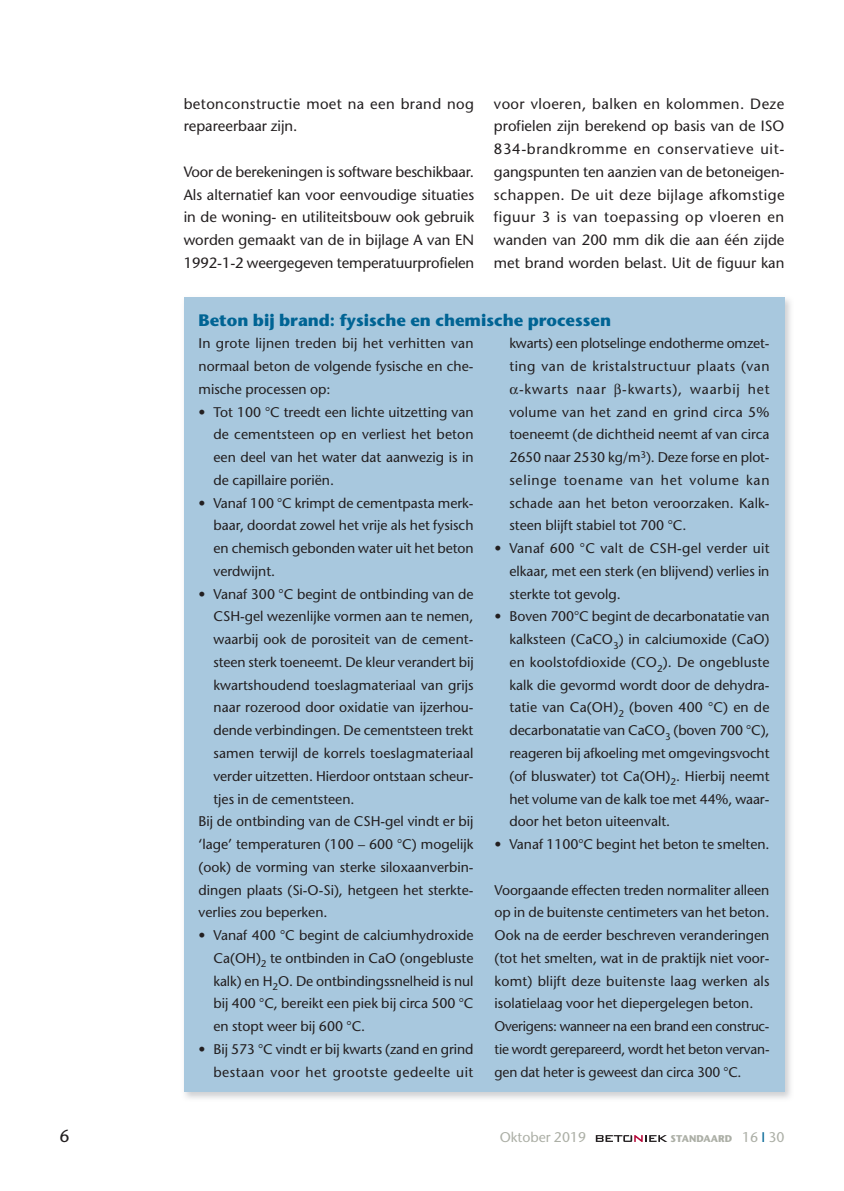
<style>
.page{position:relative;width:844px;height:1191px;background:#fff}
.page>*{position:absolute;margin:0;border:0;box-sizing:border-box;transform-origin:0 0}
.t1{font:17.5px "Stone Sans";color:#231f20}
.t2{font:700 16.62px "Stone Sans";color:#006494}
.t3{font:14.88px/22.8px "Stone Sans";color:#231f20;text-align:justify}
.t4{font:14.88px/22.8px "Stone Sans";letter-spacing:.025em;color:#231f20}
.t5{font:14px/22.8px "Stone Sans";color:#231f20;text-align:justify}
.t6{font:14px/22.8px "Stone Sans";letter-spacing:.035em;color:#231f20;text-align:right}
.t7{font:14px "Stone Sans";letter-spacing:.06em;color:#231f20}
.t8{font:14px "Stone Sans";letter-spacing:.02em;color:#231f20}
.t9{font:14px "Stone Sans";letter-spacing:.05em;color:#231f20}
.t10{font:14px "Stone Sans";color:#acafa6}
.t11{font:700 9.8px "Stone Sans";letter-spacing:.015em;color:#acafa6}
.s1{font-weight:400;font-size:14px}
.s2{font-weight:400;font-size:14px;color:#006494}
</style>
<div class="page">
<svg style="left:595px;top:1135px;width:72px;height:7px"></svg>
<img style="left:184px;top:297px;width:607px;height:802px">
<div style="left:184px;top:297px;width:600px;height:794px;background:#a8c8de"></div>
<p class="t4" style="left:184px;top:92px;width:292px">betonconstructie moet na een brand nog repareerbaar zijn.</p>
<p class="t3" style="left:184px;top:160px;width:292px">Voor de berekeningen is software beschikbaar.<br>Als alternatief kan voor eenvoudige situaties in de woning- en utiliteitsbouw ook gebruik worden gemaakt van de in bijlage A van EN 1992-1-2 weergegeven temperatuurprofielen</p>
<p class="t3" style="left:494px;top:92px;width:292px">voor vloeren, balken en kolommen. Deze profielen zijn berekend op basis van de ISO 834-brandkromme en conservatieve uit&shy;gangspunten ten aanzien van de betoneigen&shy;schappen. De uit deze bijlage afkomstige figuur 3 is van toepassing op vloeren en wanden van 200 mm dik die aan één zijde met brand worden belast. Uit de figuur kan</p>
<p class="t2" style="left:198px;top:310px;width:414px">Beton bij brand: fysische en chemische processen</p>
<p class="t5" style="left:198px;top:332px;width:276px">In grote lijnen treden bij het verhitten van normaal beton de volgende fysische en che&shy;mische processen op:</p>
<p class="t5" style="left:213px;top:400px;width:261px;text-indent:-15px">• Tot 100 °C treedt een lichte uitzetting van de cementsteen op en verliest het beton een deel van het water dat aanwezig is in de capillaire poriën.</p>
<p class="t5" style="left:213px;top:491px;width:261px;text-indent:-15px">• Vanaf 100 °C krimpt de cementpasta merk&shy;baar, doordat zowel het vrije als het fysisch en chemisch gebonden water uit het beton verdwijnt.</p>
<p class="t5" style="left:198px;top:582px;width:276px">• Vanaf 300 °C begint de ontbinding van de</p>
<p class="t5" style="left:213px;top:605px;width:261px">CSH-gel wezenlijke vormen aan te nemen,</p>
<p class="t5" style="left:213px;top:628px;width:261px">waarbij ook de porositeit van de cement-</p>
<p class="t5" style="left:213px;top:650px;width:262px">steen sterk toeneemt. De kleur verandert bij</p>
<p class="t5" style="left:213px;top:673px;width:261px">kwartshoudend toeslagmateriaal van grijs</p>
<p class="t5" style="left:213px;top:696px;width:261px">naar rozerood door oxidatie van ijzerhou-</p>
<p class="t5" style="left:213px;top:719px;width:261px">dende verbindingen. De cementsteen trekt</p>
<p class="t5" style="left:213px;top:741px;width:261px">samen terwijl de korrels toeslagmateriaal</p>
<p class="t5" style="left:213px;top:764px;width:261px">verder uitzetten. Hierdoor ontstaan scheur-</p>
<p class="t5" style="left:213px;top:787px;width:143px">tjes in de cementsteen.</p>
<p class="t5" style="left:198px;top:810px;width:276px">Bij de ontbinding van de CSH-gel vindt er bij</p>
<p class="t5" style="left:198px;top:832px;width:276px">‘lage’ temperaturen (100 – 600 °C) mogelijk</p>
<p class="t5" style="left:198px;top:855px;width:276px">(ook) de vorming van sterke siloxaanverbin-</p>
<p class="t5" style="left:198px;top:878px;width:276px">dingen plaats (Si-O-Si), hetgeen het sterkte-</p>
<p class="t5" style="left:198px;top:901px;width:130px">verlies zou beperken.</p>
<p class="t5" style="left:213px;top:923px;width:261px;text-indent:-15px">• Vanaf 400 °C begint de calciumhydroxide Ca(OH)<sub>2</sub> te ontbinden in CaO (ongebluste kalk) en H<sub>2</sub>O. De ontbindingssnelheid is nul bij 400 °C, bereikt een piek bij circa 500 °C en stopt weer bij 600 °C.</p>
<p class="t6" style="left:198px;top:1037px;width:276px">• Bij 573 °C vindt er bij kwarts (zand en grind bestaan voor het grootste gedeelte uit</p>
<p class="t5" style="left:509px;top:332px;width:261px">kwarts) een plotselinge endotherme omzet-</p>
<p class="t6" style="left:509px;top:355px;width:261px">ting van de kristalstructuur plaats (van</p>
<p class="t7" style="left:519px;top:381px;width:252px">-kwarts naar -kwarts), waarbij het</p>
<p class="t8" style="left:509px;top:403px;width:261px">volume van het zand en grind circa 5%</p>
<p class="t5" style="left:509px;top:423px;width:261px">toeneemt (de dichtheid neemt af van circa</p>
<p class="t5" style="left:509px;top:446px;width:261px">2650 naar 2530 kg/m<sup>3</sup>). Deze forse en plot-</p>
<p class="t9" style="left:509px;top:472px;width:261px">selinge toename van het volume kan</p>
<p class="t5" style="left:509px;top:491px;width:261px">schade aan het beton veroorzaken. Kalk-</p>
<p class="t5" style="left:509px;top:514px;width:178px">steen blijft stabiel tot 700 °C.</p>
<p class="t5" style="left:509px;top:537px;width:261px;text-indent:-15px">• Vanaf 600 °C valt de CSH-gel verder uit elkaar, met een sterk (en blijvend) verlies in sterkte tot gevolg.</p>
<p class="t5" style="left:509px;top:605px;width:261px;text-indent:-15px">• Boven 700°C begint de decarbonatatie van kalksteen (CaCO<sub>3</sub>) in calciumoxide (CaO) en koolstofdioxide (CO<sub>2</sub>). De ongebluste kalk die gevormd wordt door de dehydra&shy;tatie van Ca(OH)<sub>2</sub> (boven 400 °C) en de decarbonatatie van CaCO<sub>3</sub> (boven 700 °C), reageren bij afkoeling met omgevingsvocht (of bluswater) tot Ca(OH)<sub>2</sub>. Hierbij neemt het volume van de kalk toe met 44%, waar&shy;door het beton uiteenvalt.</p>
<p class="t5" style="left:494px;top:832px;width:276px">• Vanaf 1100°C begint het beton te smelten.</p>
<p class="t5" style="left:494px;top:878px;width:276px;text-align:left">Voorgaande effecten treden normaliter alleen op in de buitenste centimeters van het beton.<br>Ook na de eerder beschreven veranderingen (tot het smelten, wat in de praktijk niet voor&shy;komt) blijft deze buitenste laag werken als isolatielaag voor het diepergelegen beton.<br>Overigens: wanneer na een brand een construc&shy;tie wordt gerepareerd, wordt het beton vervan&shy;gen dat heter is geweest dan circa 300 °C.</p>
<p class="t1" style="left:60px;top:1125px;width:12px">6</p>
<p class="t10" style="left:499px;top:1128px;width:88px">Oktober 2019</p>
<p class="t11" style="left:670px;top:1132px;width:115px">STANDAARD <span class="s1">16</span> <span class="s2">I</span> <span class="s1">30</span></p>
</div>
